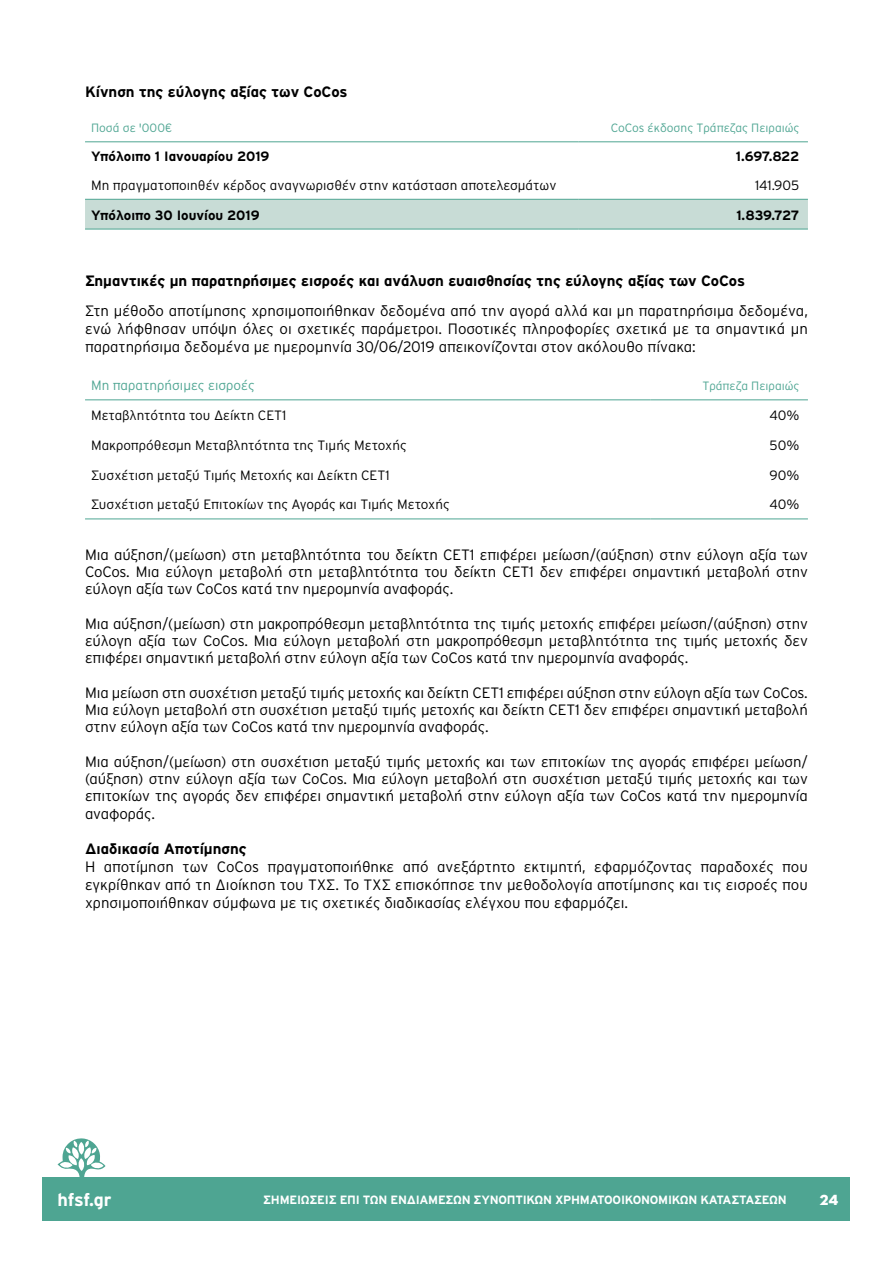
<style>
.page{position:relative;width:893px;height:1263px;background:#fff}
.page>*{position:absolute;margin:0;border:0;box-sizing:border-box;transform-origin:0 0}
.t1{font:700 18px "Interstate GR";letter-spacing:-.01em;color:#fff}
.t2{font:300 15px/17.2px "Interstate GR";letter-spacing:-.01em;color:#000;text-align:justify}
.t3{font:700 15px "Interstate GR";color:#000}
.t4{font:15px "Neutraface Two Disp Greek Titl";color:#fff}
.t5{font:300 13.5px "Interstate GR";color:#000}
.t6{font:700 13.5px "Interstate GR";color:#000}
.t7{font:300 13.5px "Interstate GR";color:#4ea592}
.t8{font:700 12px "Interstate GR";letter-spacing:-.02em;color:#fff}
.t9{font:300 12px "Interstate GR";color:#4ea592}
</style>
<div class="page">
<div style="left:43px;top:1177px;width:807px;height:43px;background:#4ea592"></div>
<svg style="left:58px;top:1138px;width:47px;height:39px"></svg>
<div style="left:85px;top:200px;width:723px;height:29px;background:#c8dcd6"></div>
<hr style="left:85px;top:141px;width:493px;height:1px;background:#4ea592">
<hr style="left:578px;top:141px;width:230px;height:1px;background:#4ea592">
<hr style="left:85px;top:199px;width:493px;height:1px;background:#4ea592">
<hr style="left:578px;top:199px;width:230px;height:1px;background:#4ea592">
<hr style="left:85px;top:229px;width:493px;height:1px;background:#4ea592">
<hr style="left:578px;top:229px;width:230px;height:1px;background:#4ea592">
<hr style="left:85px;top:518px;width:566px;height:1px;background:#4ea592">
<hr style="left:651px;top:518px;width:157px;height:1px;background:#4ea592">
<hr style="left:85px;top:399px;width:566px;height:1px;background:#4ea592">
<hr style="left:651px;top:399px;width:157px;height:1px;background:#4ea592">
<p class="t3" style="left:85px;top:83px;width:264px">Κίνηση της εύλογης αξίας των CoCos</p>
<p class="t9" style="left:91px;top:121px;width:83px">Ποσά σε '000€</p>
<p class="t9" style="left:611px;top:121px;width:190px">CoCos έκδοσης Τράπεζας Πειραιώς</p>
<p class="t6" style="left:91px;top:149px;width:180px">Υπόλοιπο 1 Ιανουαρίου 2019</p>
<p class="t6" style="left:736px;top:149px;width:65px">1.697.822</p>
<p class="t5" style="left:91px;top:177px;width:467px">Μη πραγματοποιηθέν κέρδος αναγνωρισθέν στην κατάσταση αποτελεσμάτων</p>
<p class="t5" style="left:755px;top:177px;width:46px">141.905</p>
<p class="t6" style="left:91px;top:207px;width:170px">Υπόλοιπο 30 Ιουνίου 2019</p>
<p class="t6" style="left:736px;top:207px;width:64px">1.839.727</p>
<p class="t3" style="left:85px;top:272px;width:662px">Σημαντικές μη παρατηρήσιμες εισροές και ανάλυση ευαισθησίας της εύλογης αξίας των CoCos</p>
<p class="t2" style="left:85px;top:302px;width:724px;line-height:18px">Στη μέθοδο αποτίμησης χρησιμοποιήθηκαν δεδομένα από την αγορά αλλά και μη παρατηρήσιμα δεδομένα, ενώ λήφθησαν υπόψη όλες οι σχετικές παράμετροι. Ποσοτικές πληροφορίες σχετικά με τα σημαντικά μη παρατηρήσιμα δεδομένα με ημερομηνία 30/06/2019 απεικονίζονται στον ακόλουθο πίνακα:</p>
<p class="t7" style="left:91px;top:378px;width:165px">Μη παρατηρήσιμες εισροές</p>
<p class="t9" style="left:702px;top:379px;width:99px">Τράπεζα Πειραιώς</p>
<p class="t5" style="left:91px;top:408px;width:197px">Μεταβλητότητα του Δείκτη CET1</p>
<p class="t5" style="left:769px;top:408px;width:32px">40%</p>
<p class="t5" style="left:91px;top:438px;width:317px">Μακροπρόθεσμη Μεταβλητότητα της Τιμής Μετοχής</p>
<p class="t5" style="left:770px;top:438px;width:31px">50%</p>
<p class="t5" style="left:91px;top:467px;width:300px">Συσχέτιση μεταξύ Τιμής Μετοχής και Δείκτη CET1</p>
<p class="t5" style="left:769px;top:467px;width:31px">90%</p>
<p class="t5" style="left:91px;top:497px;width:360px">Συσχέτιση μεταξύ Επιτοκίων της Αγοράς και Τιμής Μετοχής</p>
<p class="t5" style="left:769px;top:497px;width:32px">40%</p>
<p class="t2" style="left:85px;top:546px;width:724px">Μια αύξηση/(μείωση) στη μεταβλητότητα του δείκτη CET1 επιφέρει μείωση/(αύξηση) στην εύλογη αξία των CoCos. Μια εύλογη μεταβολή στη μεταβλητότητα του δείκτη CET1 δεν επιφέρει σημαντική μεταβολή στην εύλογη αξία των CoCos κατά την ημερομηνία αναφοράς.</p>
<p class="t2" style="left:85px;top:615px;width:724px">Μια αύξηση/(μείωση) στη μακροπρόθεσμη μεταβλητότητα της τιμής μετοχής επιφέρει μείωση/(αύξηση) στην εύλογη αξία των CoCos. Μια εύλογη μεταβολή στη μακροπρόθεσμη μεταβλητότητα της τιμής μετοχής δεν επιφέρει σημαντική μεταβολή στην εύλογη αξία των CoCos κατά την ημερομηνία αναφοράς.</p>
<p class="t2" style="left:85px;top:684px;width:724px">Μια μείωση στη συσχέτιση μεταξύ τιμής μετοχής και δείκτη CET1 επιφέρει αύξηση στην εύλογη αξία των CoCos.<br>Μια εύλογη μεταβολή στη συσχέτιση μεταξύ τιμής μετοχής και δείκτη CET1 δεν επιφέρει σημαντική μεταβολή στην εύλογη αξία των CoCos κατά την ημερομηνία αναφοράς.</p>
<p class="t2" style="left:85px;top:753px;width:724px">Μια αύξηση/(μείωση) στη συσχέτιση μεταξύ τιμής μετοχής και των επιτοκίων της αγοράς επιφέρει μείωση/ (αύξηση) στην εύλογη αξία των CoCos. Μια εύλογη μεταβολή στη συσχέτιση μεταξύ τιμής μετοχής και των επιτοκίων της αγοράς δεν επιφέρει σημαντική μεταβολή στην εύλογη αξία των CoCos κατά την ημερομηνία αναφοράς.</p>
<p class="t3" style="left:85px;top:840px;width:163px">Διαδικασία Αποτίμησης</p>
<p class="t2" style="left:85px;top:857px;width:724px;line-height:18px">Η αποτίμηση των CoCos πραγματοποιήθηκε από ανεξάρτητο εκτιμητή, εφαρμόζοντας παραδοχές που εγκρίθηκαν από τη Διοίκηση του ΤΧΣ. Το ΤΧΣ επισκόπησε την μεθοδολογία αποτίμησης και τις εισροές που χρησιμοποιήθηκαν σύμφωνα με τις σχετικές διαδικασίας ελέγχου που εφαρμόζει.</p>
<p class="t1" style="left:58px;top:1190px;width:56px">hfsf.gr</p>
<p class="t4" style="left:820px;top:1190px;width:20px">24</p>
<p class="t8" style="left:263px;top:1193px;width:525px">ΣΗΜΕΙΏΣΕΙΣ ΕΠΊ ΤΩΝ ΕΝΔΙΆΜΕΣΩΝ ΣΥΝΟΠΤΙΚΏΝ ΧΡΗΜΑΤΟΟΙΚΟΝΟΜΙΚΏΝ KΑΤΑΣΤΆΣΕΩΝ</p>
</div>
